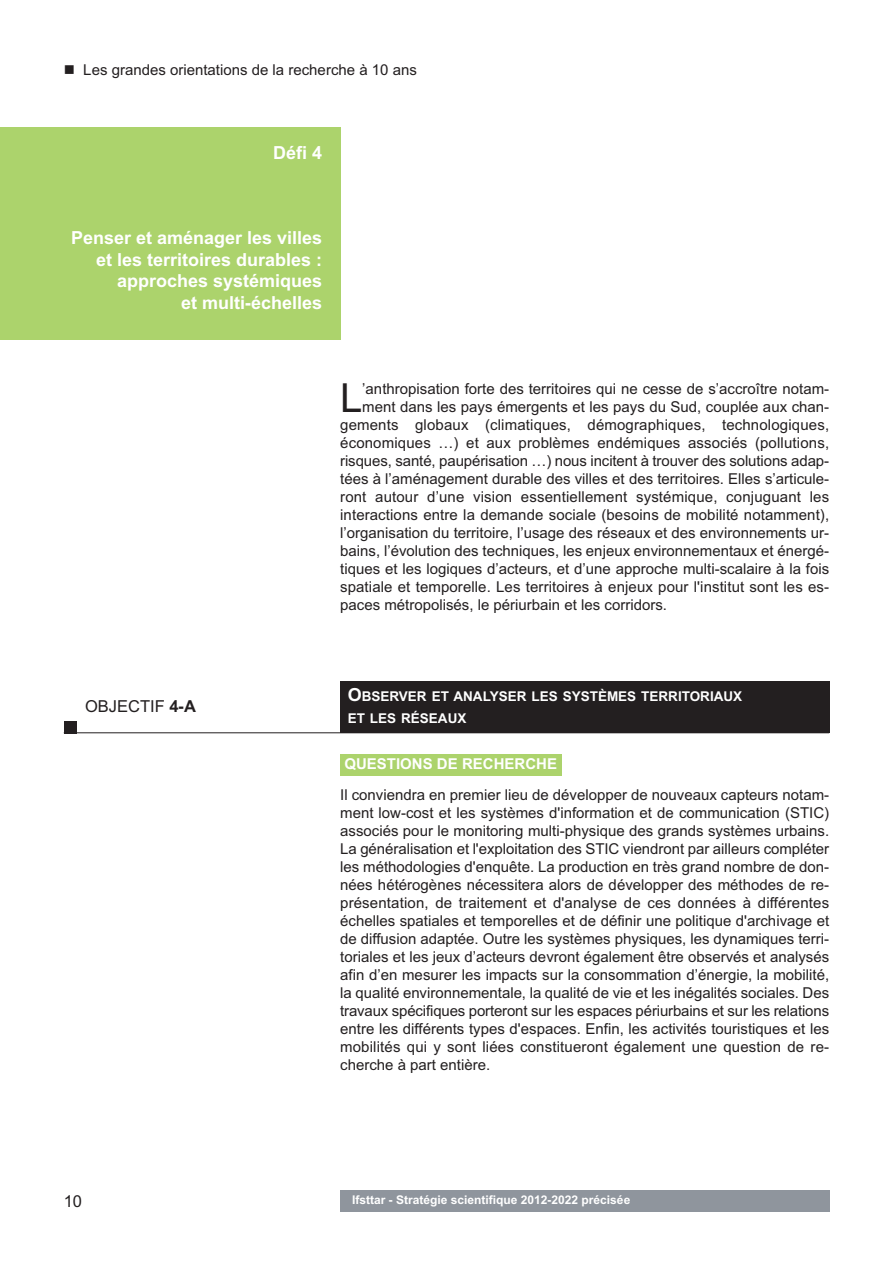
<style>
.page{position:relative;width:893px;height:1263px;background:#fff}
.page>*{position:absolute;margin:0;border:0;box-sizing:border-box;transform-origin:0 0}
.t1{font:40.05px "Arial";color:#231f20}
.t2{font:700 18px/21.6px "Arial";color:#fff;text-align:right}
.t3{font:16.5px "Arial";color:#231f20}
.t4{font:15px/18px "Arial";color:#231f20;text-align:justify}
.t5{font:700 15px "Arial";color:#fff}
.t6{font:700 13.5px/21.6px "Arial";color:#fff}
.t7{font:700 12px "Arial";color:#fff}
.s1{font-weight:700}
.s2{font-size:18px}
</style>
<div class="page">
<div style="left:340px;top:1191px;width:489px;height:21px;background:#8f959d"></div>
<div style="left:0;top:128px;width:340px;height:212px;background:#acd36c"></div>
<hr style="left:64px;top:732px;width:765px;height:1px;background:#231f20">
<div style="left:64px;top:721px;width:13px;height:12px;background:#231f20"></div>
<div style="left:340px;top:681px;width:489px;height:51px;background:#231f20"></div>
<div style="left:340px;top:755px;width:221px;height:21px;background:#acd36c"></div>
<p class="t4" style="left:64px;top:61px;width:355px">■ Les grandes orientations de la recherche à 10 ans</p>
<p class="t2" style="left:273px;top:142px;width:51px">Défi 4</p>
<p class="t2" style="left:71px;top:227px;width:253px">Penser et aménager les villes et les territoires durables : approches systémiques<br>et multi-échelles</p>
<h1 class="t1" style="left:340px;top:374px;width:24px">L</h1>
<p class="t4" style="left:362px;top:379px;width:468px">’anthropisation forte des territoires qui ne cesse de s’accroître notam-</p>
<p class="t4" style="left:362px;top:397px;width:468px">ment dans les pays émergents et les pays du Sud, couplée aux chan-</p>
<p class="t4" style="left:340px;top:415px;width:490px">gements globaux (climatiques, démographiques, technologiques,</p>
<p class="t4" style="left:340px;top:433px;width:490px">économiques …) et aux problèmes endémiques associés (pollutions,</p>
<p class="t4" style="left:340px;top:451px;width:490px">risques, santé, paupérisation …) nous incitent à trouver des solutions adap-</p>
<p class="t4" style="left:340px;top:469px;width:490px">tées à l’aménagement durable des villes et des territoires. elles s’articule-</p>
<p class="t4" style="left:340px;top:487px;width:490px">ront autour d’une vision essentiellement systémique, conjuguant les</p>
<p class="t4" style="left:340px;top:505px;width:490px">interactions entre la demande sociale (besoins de mobilité notamment),</p>
<p class="t4" style="left:340px;top:523px;width:490px">l’organisation du territoire, l’usage des réseaux et des environnements ur-</p>
<p class="t4" style="left:340px;top:541px;width:490px">bains, l’évolution des techniques, les enjeux environnementaux et énergé-</p>
<p class="t4" style="left:340px;top:559px;width:490px">tiques et les logiques d’acteurs, et d’une approche multi-scalaire à la fois</p>
<p class="t4" style="left:340px;top:577px;width:490px">spatiale et temporelle. Les territoires à enjeux pour l'institut sont les es-</p>
<p class="t4" style="left:340px;top:595px;width:328px">paces métropolisés, le périurbain et les corridors.</p>
<p class="t3" style="left:85px;top:696px;width:112px">ObjeCtIf <span class="s1">4-A</span></p>
<p class="t6" style="left:348px;top:685px;width:396px"><span class="s2">O</span>BSERVER ET ANALYSER LES SYSTÈMES TERRITORIAUX<br>ET LES RÉSEAUX</p>
<p class="t5" style="left:344px;top:755px;width:214px">QUESTIONS DE RECHERCHE</p>
<p class="t4" style="left:340px;top:785px;width:490px">Il conviendra en premier lieu de développer de nouveaux capteurs notam&shy;ment low-cost et les systèmes d'information et de communication (StIC) associés pour le monitoring multi-physique des grands systèmes urbains.<br>La généralisation et l'exploitation des StIC viendront par ailleurs compléter les méthodologies d'enquête. La production en très grand nombre de don&shy;nées hétérogènes nécessitera alors de développer des méthodes de re&shy;présentation, de traitement et d'analyse de ces données à différentes échelles spatiales et temporelles et de définir une politique d'archivage et de diffusion adaptée. Outre les systèmes physiques, les dynamiques terri&shy;toriales et les jeux d’acteurs devront également être observés et analysés afin d’en mesurer les impacts sur la consommation d’énergie, la mobilité, la qualité environnementale, la qualité de vie et les inégalités sociales. Des travaux spécifiques porteront sur les espaces périurbains et sur les relations entre les différents types d'espaces. enfin, les activités touristiques et les mobilités qui y sont liées constitueront également une question de re&shy;cherche à part entière.</p>
<p class="t3" style="left:64px;top:1191px;width:20px">10</p>
<p class="t7" style="left:352px;top:1193px;width:280px">Ifsttar - Stratégie scientifique 2012-2022 précisée</p>
</div>
